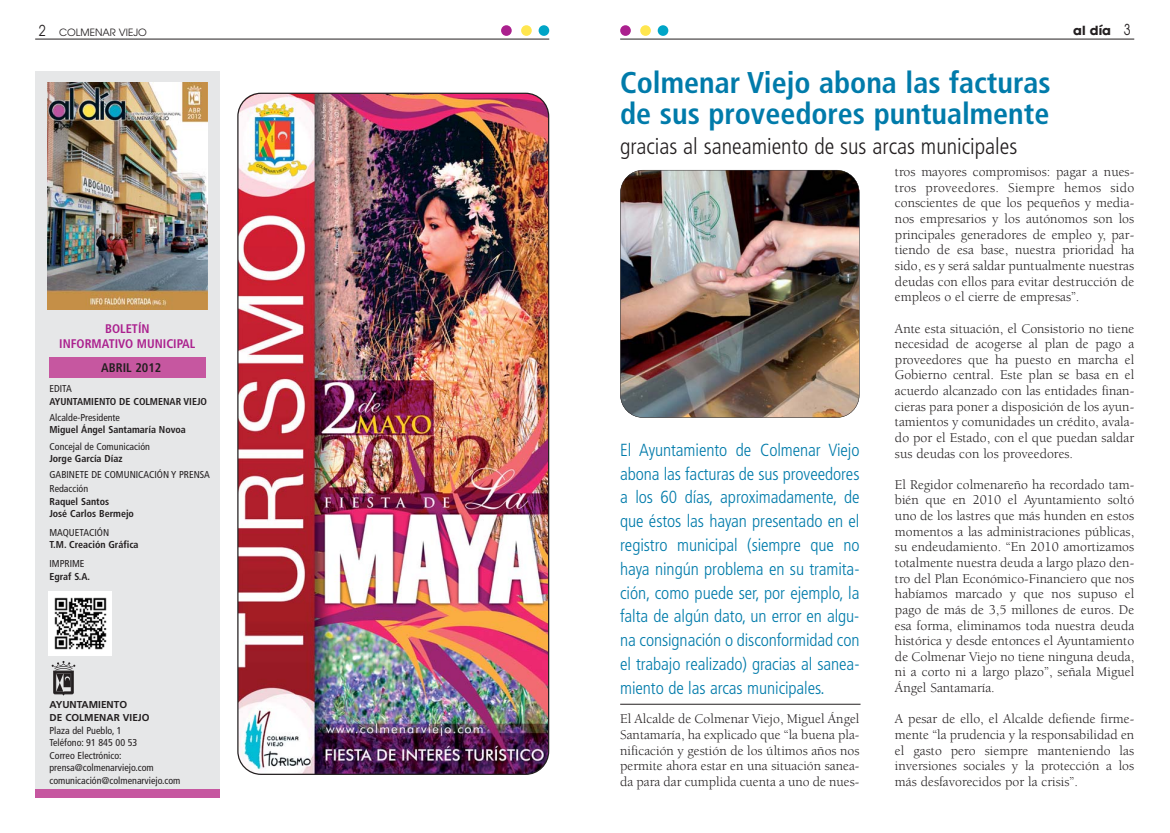
<style>
.page{position:relative;width:1170px;height:833px;background:#fff}
.page>*{position:absolute;margin:0;border:0;box-sizing:border-box;transform-origin:0 0}
.t1{font:700 condensed 30px/30px "Frutiger";color:#007baa}
.t2{font:300 condensed 22.5px "Frutiger";color:#231f20}
.t3{font:300 condensed 17.5px/23.8px "Frutiger";letter-spacing:-.005em;color:#007baa;text-align:justify}
.t4{font:13.75px/15.6px "Berkeley";color:#231f20;text-align:justify}
.t5{font:700 condensed 12.5px/15px "Frutiger";color:#ab208e;text-align:center}
.t6{font:700 condensed 12.5px "Frutiger";color:#231f20}
.t7{font:700 12.5px "Avant Garde";color:#231f20}
.t8{font:condensed 10px/12.5px "Frutiger";color:#231f20}
.t9{font:700 condensed 10px/12.5px "Frutiger";color:#231f20}
.t10{font:700 10px/12.5px "Frutiger";color:#231f20}
.t11{font:10px "Avant Garde";color:#231f20}
.s1{font-size:15px}
.s2{font-weight:400;font-size:15px}
</style>
<div class="page">
<img style="left:620px;top:170px;width:239px;height:247px;border-radius:23px">
<div style="left:620px;top:170px;width:239px;height:248px;border:1px solid #231f20;border-radius:23px"></div>
<div style="left:620px;top:25px;width:10px;height:11px;background:#ab208e;border-radius:50%"></div>
<div style="left:640px;top:25px;width:10px;height:11px;background:#ffe64f;border-radius:50%"></div>
<div style="left:657px;top:25px;width:11px;height:11px;background:#00a5c7;border-radius:50%"></div>
<hr style="left:620px;top:39px;width:514px;height:1px;background:#231f20">
<hr style="left:35px;top:39px;width:514px;height:1px;background:#231f20">
<div style="left:501px;top:25px;width:10px;height:11px;background:#ab208e;border-radius:50%"></div>
<div style="left:521px;top:25px;width:10px;height:11px;background:#ffe64f;border-radius:50%"></div>
<div style="left:538px;top:25px;width:11px;height:11px;background:#00a5c7;border-radius:50%"></div>
<div style="left:35px;top:71px;width:184px;height:726px;background:#e6e7e8"></div>
<div style="left:49px;top:357px;width:156px;height:20px;background:#c657a0"></div>
<div style="left:35px;top:789px;width:184px;height:8px;background:#c657a0"></div>
<svg style="left:52px;top:661px;width:23px;height:34px"></svg>
<img style="left:48px;top:82px;width:159px;height:227px">
<img style="left:237px;top:93px;width:312px;height:682px">
<img style="left:48px;top:591px;width:64px;height:64px">
<hr style="left:620px;top:704px;width:240px;height:1px;background:#231f20">
<p class="t11" style="left:39px;top:29px;width:110px"><span class="s1">2</span> COLMENAR VIEJO</p>
<p class="t7" style="left:1073px;top:26px;width:59px">al día <span class="s2">3</span></p>
<p class="t5" style="left:59px;top:322px;width:138px">BOLETÍN<br>INFORMATIVO MUNICIPAL</p>
<p class="t6" style="left:101px;top:363px;width:62px">ABRIL 2012</p>
<p class="t8" style="left:49px;top:383px;width:24px">EDITA</p>
<p class="t9" style="left:49px;top:396px;width:159px">AYUNTAMIENTO DE COLMENAR VIEJO</p>
<p class="t8" style="left:49px;top:412px;width:72px">Alcalde-Presidente</p>
<p class="t9" style="left:49px;top:424px;width:138px">Miguel Ángel Santamaría Novoa</p>
<p class="t8" style="left:49px;top:441px;width:102px">Concejal de Comunicación</p>
<p class="t9" style="left:49px;top:453px;width:74px">Jorge García Díaz</p>
<p class="t8" style="left:49px;top:469px;width:162px;line-height:13.8px">GABINETE DE COMUNICACIÓN Y PRENSA<br>Redacción</p>
<p class="t9" style="left:49px;top:496px;width:86px">Raquel Santos<br>José Carlos Bermejo</p>
<p class="t8" style="left:49px;top:527px;width:61px">MAQUETACIÓN</p>
<p class="t9" style="left:49px;top:539px;width:91px">T.M. Creación Gráfica</p>
<p class="t8" style="left:49px;top:558px;width:37px">IMPRIME</p>
<p class="t9" style="left:49px;top:571px;width:42px">Egraf S.A.</p>
<p class="t10" style="left:49px;top:699px;width:101px">AYUNTAMIENTO<br>DE COLMENAR VIEJO</p>
<p class="t8" style="left:49px;top:724px;width:132px">Plaza del Pueblo, 1<br>Teléfono: 91 845 00 53<br>Correo Electrónico: prensa@colmenarviejo.com comunicación@colmenarviejo.com</p>
<h1 class="t1" style="left:620px;top:70px;width:432px">Colmenar Viejo abona las facturas de sus proveedores puntualmente</h1>
<h2 class="t2" style="left:620px;top:137px;width:398px">gracias al saneamiento de sus arcas municipales</h2>
<p class="t3" style="left:620px;top:439px;width:241px">El Ayuntamiento de Colmenar Viejo abona las facturas de sus proveedores a los 60 días, aproximadamente, de que éstos las hayan presentado en el registro municipal (siempre que no haya ningún problema en su tramita&shy;ción, como puede ser, por ejemplo, la falta de algún dato, un error en algu&shy;na consignación o disconformidad con el trabajo realizado) gracias al sanea&shy;miento de las arcas municipales.</p>
<p class="t4" style="left:620px;top:712px;width:241px">El Alcalde de Colmenar Viejo, Miguel Ángel Santamaría, ha explicado que “la buena pla&shy;nificación y gestión de los últimos años nos permite ahora estar en una situación sanea&shy;da para dar cumplida cuenta a uno de nues-</p>
<p class="t4" style="left:894px;top:165px;width:241px">tros mayores compromisos: pagar a nues&shy;tros proveedores. Siempre hemos sido conscientes de que los pequeños y media&shy;nos empresarios y los autónomos son los principales generadores de empleo y, par&shy;tiendo de esa base, nuestra prioridad ha sido, es y será saldar puntualmente nuestras deudas con ellos para evitar destrucción de empleos o el cierre de empresas”.</p>
<p class="t4" style="left:894px;top:322px;width:241px">Ante esta situación, el Consistorio no tiene necesidad de acogerse al plan de pago a proveedores que ha puesto en marcha el Gobierno central. Este plan se basa en el acuerdo alcanzado con las entidades finan&shy;cieras para poner a disposición de los ayun&shy;tamientos y comunidades un crédito, avala&shy;do por el Estado, con el que puedan saldar sus deudas con los proveedores.</p>
<p class="t4" style="left:894px;top:478px;width:241px">El Regidor colmenareño ha recordado tam&shy;bién que en 2010 el Ayuntamiento soltó uno de los lastres que más hunden en estos momentos a las administraciones públicas, su endeudamiento. “En 2010 amortizamos totalmente nuestra deuda a largo plazo den&shy;tro del Plan Económico-Financiero que nos habíamos marcado y que nos supuso el pago de más de 3,5 millones de euros. De esa forma, eliminamos toda nuestra deuda histórica y desde entonces el Ayuntamiento de Colmenar Viejo no tiene ninguna deuda, ni a corto ni a largo plazo”, señala Miguel Ángel Santamaría.</p>
<p class="t4" style="left:894px;top:712px;width:241px">A pesar de ello, el Alcalde defiende firme&shy;mente “la prudencia y la responsabilidad en el gasto pero siempre manteniendo las inversiones sociales y la protección a los más desfavorecidos por la crisis”.</p>
</div>
